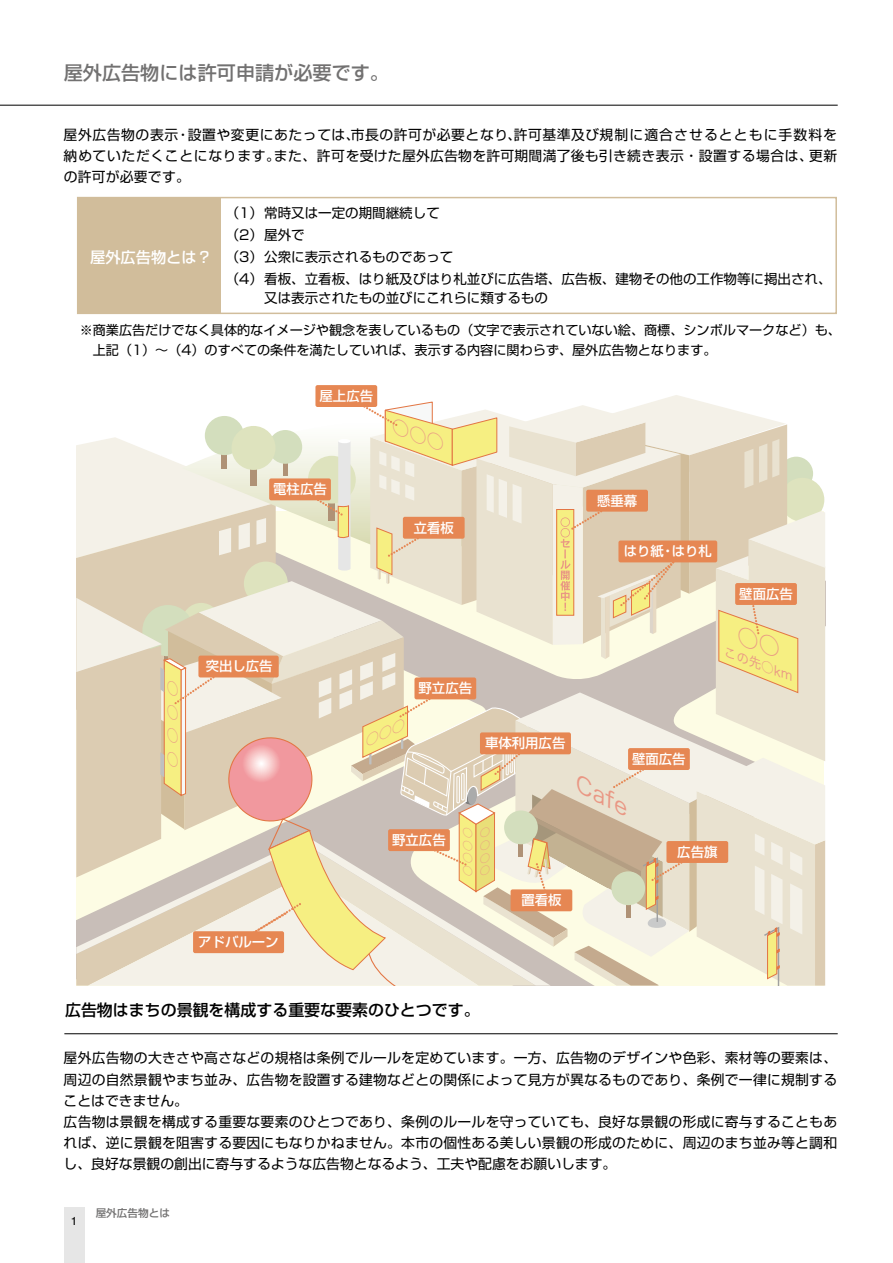
<style>
.page{position:relative;width:893px;height:1263px;background:#fff}
.page>*{position:absolute;margin:0;border:0;box-sizing:border-box;transform-origin:0 0}
.t1{font:italic 21.3px "Rodin CID B 83 pv RKSJ H";color:#e99784;scale:1.15 1}
.t2{font:500 19.2px "Shin Go Pr 6";color:#727171}
.t3{font:500 15.9px "Shin Go Pr 6";color:#000}
.t4{font:500 15.3px "Shin Go Pr 6";color:#fff}
.t5{font:13.8px/21px "Shin Go Pr 6";letter-spacing:.02em;color:#000}
.t6{font:13.5px/22px "Shin Go Pr 6";color:#000}
.t7{font:500 13.35px "Shin Go Pr 6";color:#fff}
.t8{font:13.2px/19.6px "Shin Go Pr 6";color:#000}
.t9{font:italic 12.6px "Rodin CID B 83 pv RKSJ H";color:#e99784;scale:1.05 1}
.t10{font:11.7px "Helvetica";color:#000}
.t11{font:500 10.65px "Shin Go Pr 6";color:#727171}
</style>
<div class="page">
<div style="left:315px;top:385px;width:62px;height:22px;background:#e68753;border-radius:2px"></div>
<div style="left:64px;top:1208px;width:20px;height:55px;background:#e6e6e6"></div>
<hr style="left:0;top:105px;width:838px;height:1px;background:#000">
<hr style="left:64px;top:1033px;width:774px;height:1px;background:#000">
<div style="left:78px;top:198px;width:143px;height:115px;background:#d1bd9b"></div>
<div style="left:77px;top:197px;width:760px;height:117px;border:2px solid #d1bd9b"></div>
<svg style="left:76px;top:395px;width:749px;height:591px;background:#e7dac3"></svg>
<h2 class="t2" style="left:64px;top:57px;width:327px">屋外広告物には許可申請が必要です。</h2>
<p class="t5" style="left:64px;top:123px;width:775px;text-align:justify">屋外広告物の表示・設置や変更にあたっては、市長の許可が必要となり、許可基準及び規制に適合させるとともに手数料を納めていただくことになります。また、許可を受けた屋外広告物を許可期間満了後も引き続き表示・設置する場合は、更新の許可が必要です。</p>
<p class="t6" style="left:226px;top:201px;width:607px">（1） 常時又は一定の期間継続して<br>（2） 屋外で<br>（3） 公衆に表示されるものであって<br>（4） 看板、立看板、はり紙及びはり札並びに広告塔、広告板、建物その他の工作物等に掲出され、</p>
<p class="t6" style="left:264px;top:286px;width:285px">又は表示されたもの並びにこれらに類するもの</p>
<p class="t8" style="left:80px;top:320px;width:763px">※商業広告だけでなく具体的なイメージや観念を表しているもの（文字で表示されていない絵、商標、シンボルマークなど）も、　上記（1）～（4）のすべての条件を満たしていれば、表示する内容に関わらず、屋外広告物となります。</p>
<p class="t4" style="left:90px;top:244px;width:123px">屋外広告物とは？</p>
<p class="t7" style="left:320px;top:385px;width:55px">屋上広告</p>
<p class="t7" style="left:273px;top:478px;width:55px">電柱広告</p>
<p class="t7" style="left:206px;top:655px;width:68px">突出し広告</p>
<p class="t7" style="left:198px;top:931px;width:82px">アドバルーン</p>
<p class="t7" style="left:414px;top:517px;width:42px">立看板</p>
<p class="t7" style="left:597px;top:490px;width:42px">懸垂幕</p>
<p class="t7" style="left:624px;top:540px;width:90px">はり紙・はり札</p>
<p class="t7" style="left:739px;top:583px;width:55px">壁面広告</p>
<p class="t7" style="left:419px;top:677px;width:55px">野立広告</p>
<p class="t9" style="left:729px;top:641px;width:71px;rotate:20deg">この先○km</p>
<p class="t7" style="left:392px;top:829px;width:55px">野立広告</p>
<p class="t7" style="left:485px;top:732px;width:82px">車体利用広告</p>
<p class="t7" style="left:632px;top:748px;width:55px">壁面広告</p>
<h1 class="t1" style="left:588px;top:767px;width:51px;rotate:26deg">Cafe</h1>
<p class="t7" style="left:677px;top:841px;width:42px">広告旗</p>
<p class="t7" style="left:521px;top:889px;width:42px">置看板</p>
<p class="t3" style="left:65px;top:997px;width:416px">広告物はまちの景観を構成する重要な要素のひとつです。</p>
<p class="t5" style="left:64px;top:1047px;width:775px">屋外広告物の大きさや高さなどの規格は条例でルールを定めています。一方、広告物のデザインや色彩、素材等の要素は、周辺の自然景観やまち並み、広告物を設置する建物などとの関係によって見方が異なるものであり、条例で一律に規制することはできません。<br>広告物は景観を構成する重要な要素のひとつであり、条例のルールを守っていても、良好な景観の形成に寄与することもあれば、逆に景観を阻害する要因にもなりかねません。本市の個性ある美しい景観の形成のために、周辺のまち並み等と調和し、良好な景観の創出に寄与するような広告物となるよう、工夫や配慮をお願いします。</p>
<p class="t10" style="left:71px;top:1210px;width:8px">1</p>
<p class="t11" style="left:96px;top:1204px;width:76px">屋外広告物とは</p>
</div>
